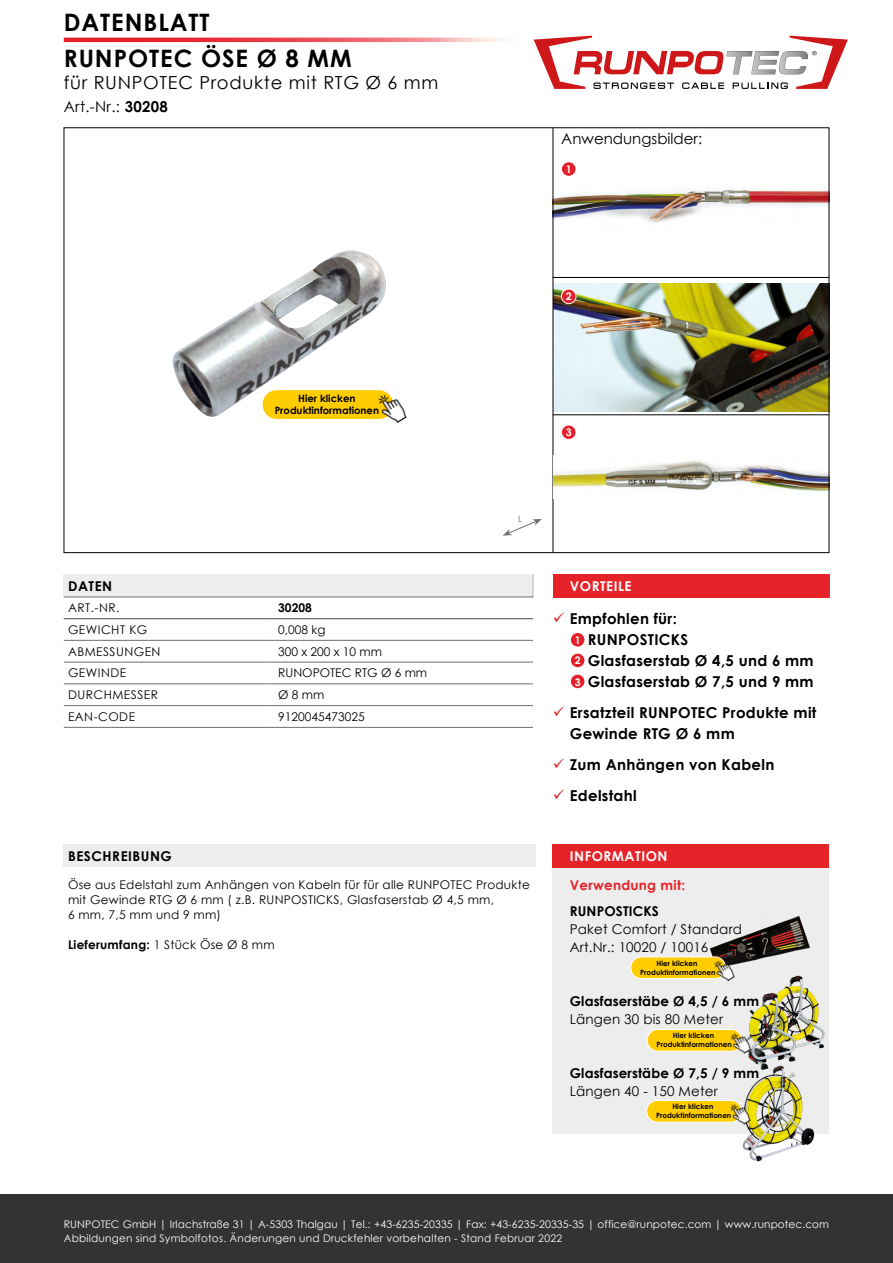
<style>
.page{position:relative;width:893px;height:1263px;background:#fff}
.page>*{position:absolute;margin:0;border:0;box-sizing:border-box;transform-origin:0 0}
.t1{font:700 24px/36px "Century Gothic";letter-spacing:.04em;color:#000}
.t2{font:18px "Century Gothic";letter-spacing:.04em;color:#000}
.t3{font:700 15px/21px "Century Gothic";letter-spacing:.02em;color:#000}
.t4{font:15px "Century Gothic";color:#000}
.t5{font:13.5px/18px "Century Gothic";letter-spacing:.01em;color:#000}
.t6{font:700 13.5px "Century Gothic";letter-spacing:.01em;color:#000}
.t7{font:700 13.5px "Century Gothic";letter-spacing:.04em;color:#fff}
.t8{font:700 13.5px "Century Gothic";letter-spacing:.02em;color:#e52329}
.t9{font:700 13.5px "Century Gothic";letter-spacing:.04em;color:#000}
.t10{font:12px/15px "Century Gothic";letter-spacing:.02em;color:#000}
.t11{font:12px "Century Gothic";color:#000}
.t12{font:12px "Century Gothic";letter-spacing:.04em;color:#000}
.t13{font:700 12px "Century Gothic";letter-spacing:.02em;color:#000}
.t14{font:10.5px/13.5px "Century Gothic";letter-spacing:.01em;color:#fff}
.t15{font:700 10.5px/20.9px "Century Gothic";color:#fff;text-align:justify}
.t16{font:700 10.05px/12.1px "Century Gothic";color:#000;text-align:center}
.t17{font:9px "Century Gothic";color:#706f6f}
.t18{font:700 7.2px/8.7px "Century Gothic";color:#000;text-align:center}
.s1{font-weight:700}
.s2{font-weight:400}
</style>
<div class="page">
<hr style="left:553px;top:414px;width:276px;height:1px;background:#000">
<hr style="left:553px;top:277px;width:276px;height:1px;background:#000">
<img style="left:554px;top:175px;width:273px;height:48px">
<img style="left:554px;top:284px;width:276px;height:127px">
<hr style="left:553px;top:128px;width:1px;height:425px;background:#000">
<img style="left:553px;top:455px;width:274px;height:44px">
<div style="left:561px;top:162px;width:15px;height:14px;background:#e51f29;border-radius:50%"></div>
<div style="left:561px;top:162px;width:15px;height:14px;border:1px solid #fff;border-radius:50%"></div>
<div style="left:561px;top:289px;width:15px;height:15px;background:#e51f29;border-radius:50%"></div>
<div style="left:561px;top:289px;width:15px;height:15px;border:1px solid #fff;border-radius:50%"></div>
<div style="left:561px;top:425px;width:15px;height:14px;background:#e51f29;border-radius:50%"></div>
<div style="left:561px;top:425px;width:15px;height:15px;border:1px solid #fff;border-radius:50%"></div>
<img style="left:172px;top:250px;width:214px;height:167px">
<div style="left:64px;top:574px;width:469px;height:23px;background:#ededed"></div>
<svg style="left:533px;top:574px;width:1px;height:23px"></svg>
<hr style="left:64px;top:618px;width:201px;height:1px;background:#706f6f">
<hr style="left:265px;top:618px;width:268px;height:1px;background:#706f6f">
<hr style="left:64px;top:640px;width:201px;height:1px;background:#706f6f">
<hr style="left:265px;top:640px;width:268px;height:1px;background:#706f6f">
<hr style="left:64px;top:662px;width:201px;height:1px;background:#706f6f">
<hr style="left:265px;top:662px;width:268px;height:1px;background:#706f6f">
<hr style="left:64px;top:684px;width:201px;height:1px;background:#706f6f">
<hr style="left:265px;top:684px;width:268px;height:1px;background:#706f6f">
<hr style="left:64px;top:705px;width:201px;height:1px;background:#706f6f">
<hr style="left:265px;top:705px;width:268px;height:1px;background:#706f6f">
<hr style="left:64px;top:727px;width:201px;height:1px;background:#706f6f">
<hr style="left:265px;top:727px;width:268px;height:1px;background:#706f6f">
<hr style="left:64px;top:597px;width:201px;height:1px;background:#706f6f">
<hr style="left:265px;top:597px;width:268px;height:1px;background:#706f6f">
<div style="left:553px;top:574px;width:276px;height:23px;background:#e52329"></div>
<div style="left:64px;top:844px;width:472px;height:23px;background:#ededed"></div>
<div style="left:0;top:1195px;width:893px;height:68px;background:#343233"></div>
<div style="left:553px;top:867px;width:276px;height:267px;background:#ededed"></div>
<div style="left:553px;top:844px;width:276px;height:23px;background:#e52329"></div>
<img style="left:742px;top:1070px;width:73px;height:91px">
<svg style="left:503px;top:519px;width:39px;height:17px"></svg>
<div style="left:570px;top:632px;width:15px;height:15px;background:#e51f29;border-radius:50%"></div>
<div style="left:570px;top:632px;width:15px;height:15px;border:1px solid #fff;border-radius:50%"></div>
<div style="left:570px;top:653px;width:15px;height:15px;background:#e51f29;border-radius:50%"></div>
<div style="left:570px;top:653px;width:15px;height:15px;border:1px solid #fff;border-radius:50%"></div>
<div style="left:570px;top:674px;width:15px;height:15px;background:#e51f29;border-radius:50%"></div>
<div style="left:570px;top:674px;width:15px;height:15px;border:1px solid #fff;border-radius:50%"></div>
<img style="left:709px;top:916px;width:101px;height:48px">
<div style="left:262px;top:389px;width:132px;height:31px;background:#fc0;border-radius:15px"></div>
<div style="left:261px;top:389px;width:133px;height:31px;border:1px solid #fff;border-radius:15px"></div>
<img style="left:372px;top:387px;width:35px;height:36px">
<img style="left:779px;top:975px;width:45px;height:74px">
<img style="left:748px;top:992px;width:48px;height:78px">
<div style="left:647px;top:1029px;width:95px;height:22px;background:#fc0;border-radius:11px"></div>
<div style="left:647px;top:1029px;width:96px;height:22px;border:1px solid #fff;border-radius:11px"></div>
<img style="left:726px;top:1027px;width:29px;height:30px">
<div style="left:647px;top:1100px;width:95px;height:22px;background:#fc0;border-radius:11px"></div>
<div style="left:646px;top:1100px;width:96px;height:22px;border:1px solid #fff;border-radius:11px"></div>
<img style="left:726px;top:1098px;width:28px;height:30px">
<div style="left:631px;top:957px;width:95px;height:22px;background:#fc0;border-radius:11px"></div>
<div style="left:630px;top:956px;width:96px;height:23px;border:1px solid #fff;border-radius:11px"></div>
<img style="left:710px;top:955px;width:28px;height:27px">
<svg style="left:534px;top:36px;width:314px;height:53px"></svg>
<svg style="left:64px;top:38px;width:470px;height:4px;background:#ec646a"></svg>
<h1 class="t1" style="left:64px;top:3px;width:289px">DATENBLATT<br>RUNPOTEC ÖSE Ø 8 MM</h1>
<h2 class="t2" style="left:64px;top:70px;width:376px">für RUNPOTEC Produkte mit RTG Ø 6 mm</h2>
<h3 class="t4" style="left:64px;top:96px;width:106px">Art.-Nr.: <span class="s1">30208</span></h3>
<h3 class="t4" style="left:561px;top:128px;width:143px">Anwendungsbilder:</h3>
<p class="t15" style="left:566px;top:158px;width:7px">1</p>
<p class="t15" style="left:566px;top:286px;width:7px">2</p>
<p class="t16" style="left:275px;top:392px;width:106px">Hier klicken<br>Produktinformationen</p>
<p class="t6" style="left:68px;top:575px;width:46px">DATEN</p>
<p class="t10" style="left:68px;top:600px;width:53px">ART.-NR.</p>
<p class="t13" style="left:278px;top:599px;width:35px">30208</p>
<p class="t12" style="left:68px;top:621px;width:81px">GEWICHT KG</p>
<p class="t10" style="left:278px;top:622px;width:49px">0,008 kg</p>
<p class="t12" style="left:68px;top:643px;width:94px">ABMESSUNGEN</p>
<p class="t11" style="left:278px;top:643px;width:105px">300 x 200 x 10 mm</p>
<p class="t12" style="left:68px;top:665px;width:60px">GEWINDE</p>
<p class="t11" style="left:278px;top:665px;width:151px">RUNOPOTEC RTG Ø 6 mm</p>
<p class="t12" style="left:68px;top:686px;width:91px">DURCHMESSER</p>
<p class="t10" style="left:278px;top:687px;width:48px">Ø 8 mm</p>
<p class="t10" style="left:68px;top:709px;width:69px">EAN-CODE</p>
<p class="t11" style="left:278px;top:708px;width:88px">9120045473025</p>
<p class="t17" style="left:518px;top:512px;width:6px">L</p>
<p class="t9" style="left:68px;top:845px;width:105px">BESCHREIBUNG</p>
<p class="t10" style="left:68px;top:877px;width:463px">Öse aus Edelstahl zum Anhängen von Kabeln für für alle RUNPOTEC Produkte mit Gewinde RTG Ø 6 mm ( z.B. RUNPOSTICKS, Glasfaserstab Ø 4,5 mm,<br>6 mm, 7,5 mm und 9 mm)</p>
<p class="t13" style="left:68px;top:935px;width:208px">Lieferumfang: <span class="s2">1 Stück Öse Ø 8 mm</span></p>
<p class="t15" style="left:566px;top:422px;width:7px">3</p>
<p class="t7" style="left:570px;top:575px;width:63px">VORTEILE</p>
<h3 class="t3" style="left:588px;top:607px;width:227px;text-indent:-18px">Empfohlen für:<br>RUNPOSTICKS<br>Glasfaserstab Ø 4,5 und 6 mm<br>Glasfaserstab Ø 7,5 und 9 mm</h3>
<h3 class="t3" style="left:570px;top:701px;width:248px">Ersatzteil RUNPOTEC Produkte mit<br>Gewinde RTG Ø 6 mm</h3>
<h3 class="t3" style="left:570px;top:748px;width:206px;line-height:31.2px">Zum Anhängen von Kabeln<br>Edelstahl</h3>
<p class="t15" style="left:575px;top:629px;width:7px">1<br>2<br>3</p>
<p class="t7" style="left:570px;top:845px;width:99px">INFORMATION</p>
<p class="t8" style="left:570px;top:875px;width:117px">Verwendung mit:</p>
<p class="t6" style="left:570px;top:901px;width:91px">RUNPOSTICKS</p>
<p class="t5" style="left:570px;top:920px;width:174px">Paket Comfort / Standard<br>Art.Nr.: 10020 / 10016</p>
<p class="t18" style="left:640px;top:959px;width:77px">Hier klicken<br>Produktinformationen</p>
<p class="t6" style="left:570px;top:991px;width:191px">Glasfaserstäbe Ø 4,5 / 6 mm</p>
<p class="t5" style="left:570px;top:1010px;width:155px">Längen 30 bis 80 Meter</p>
<p class="t18" style="left:657px;top:1031px;width:77px">Hier klicken<br>Produktinformationen</p>
<p class="t6" style="left:570px;top:1063px;width:191px">Glasfaserstäbe Ø 7,5 / 9 mm</p>
<p class="t5" style="left:570px;top:1082px;width:149px">Längen 40 - 150 Meter</p>
<p class="t18" style="left:656px;top:1102px;width:77px">Hier klicken<br>Produktinformationen</p>
<p class="t14" style="left:64px;top:1217px;width:767px">RUNPOTEC GmbH | Irlachstraße 31 | A-5303 Thalgau | Tel.: +43-6235-20335 | Fax: +43-6235-20335-35 | office@runpotec.com | www.runpotec.com<br>Abbildungen sind Symbolfotos. Änderungen und Druckfehler vorbehalten - Stand Februar 2022</p>
</div>
